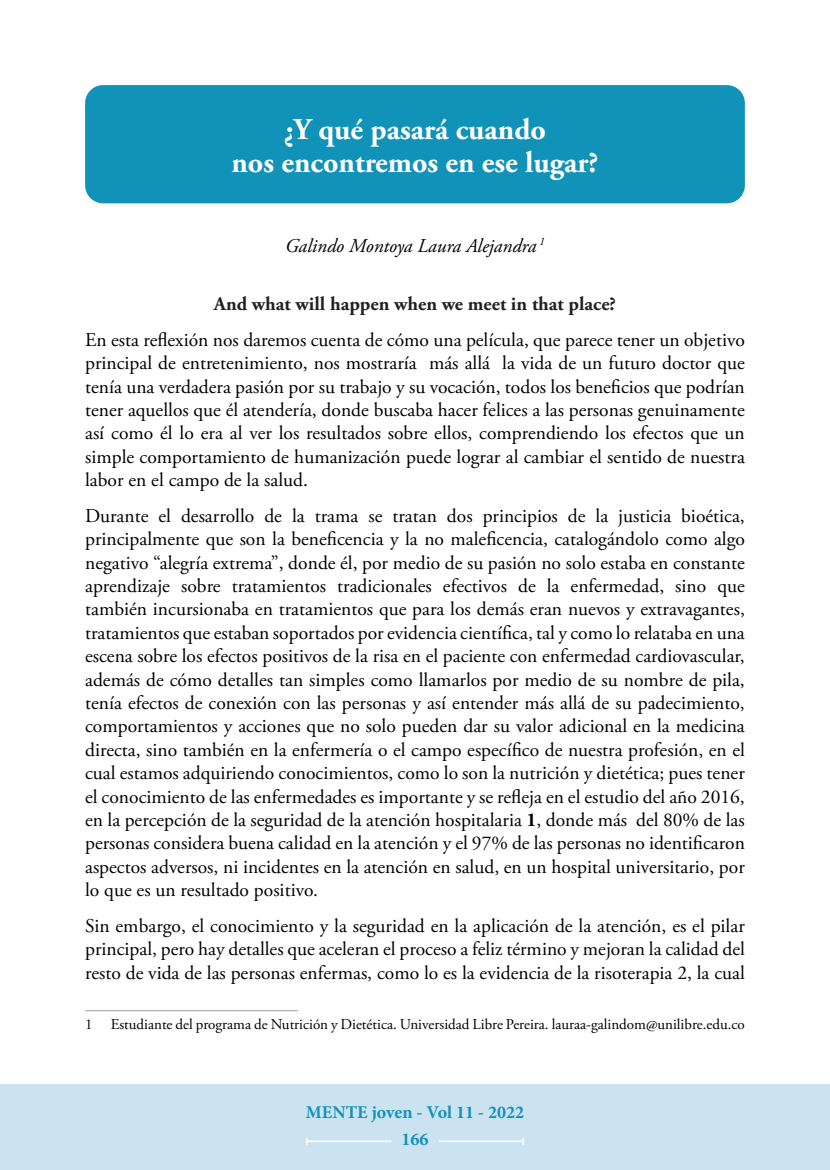
<style>
.page{position:relative;width:830px;height:1170px;background:#fff}
.page>*{position:absolute;margin:0;border:0;box-sizing:border-box;transform-origin:0 0}
.t1{font:700 30px/33px "Adobe Garamond Pro";color:#fff;text-align:center}
.t2{font:19.5px/23.4px "Adobe Garamond Pro";color:#000;text-align:justify}
.t3{font:700 19.5px "Adobe Garamond Pro";color:#202124}
.t4{font:italic 19.5px "Adobe Garamond Pro";color:#000}
.t5{font:700 18px/26.5px "Minion Pro";color:#1192b8;text-align:center}
.t6{font:15px "Adobe Garamond Pro";color:#000}
.s1{font-weight:700}
</style>
<div class="page">
<div style="left:0;top:1084px;width:829px;height:85px;background:#cbe3f1"></div>
<hr style="left:306px;top:1140px;width:85px;height:1px;background:#fff">
<hr style="left:438px;top:1140px;width:85px;height:1px;background:#fff">
<div style="left:85px;top:85px;width:659px;height:118px;background:#1192b8;border-radius:18px"></div>
<hr style="left:85px;top:1010px;width:213px;height:1px;background:#9d9d9c">
<h1 class="t1" style="left:231px;top:113px;width:368px">¿Y qué pasará cuando<br>nos encontremos en ese lugar?</h1>
<p class="t4" style="left:285px;top:234px;width:261px">Galindo Montoya Laura Alejandra <sup>1</sup></p>
<p class="t3" style="left:214px;top:293px;width:403px">And what will happen when we meet in that place?</p>
<p class="t2" style="left:85px;top:328px;width:661px">En esta reflexión nos daremos cuenta de cómo una película, que parece tener un objetivo principal de entretenimiento, nos mostraría más allá la vida de un futuro doctor que tenía una verdadera pasión por su trabajo y su vocación, todos los beneficios que podrían tener aquellos que él atendería, donde buscaba hacer felices a las personas genuinamente así como él lo era al ver los resultados sobre ellos, comprendiendo los efectos que un simple comportamiento de humanización puede lograr al cambiar el sentido de nuestra labor en el campo de la salud.</p>
<p class="t2" style="left:85px;top:504px;width:661px">Durante el desarrollo de la trama se tratan dos principios de la justicia bioética, principalmente que son la beneficencia y la no maleficencia, catalogándolo como algo negativo “alegría extrema”, donde él, por medio de su pasión no solo estaba en constante aprendizaje sobre tratamientos tradicionales efectivos de la enfermedad, sino que también incursionaba en tratamientos que para los demás eran nuevos y extravagantes, tratamientos que estaban soportados por evidencia científica, tal y como lo relataba en una escena sobre los efectos positivos de la risa en el paciente con enfermedad cardiovascular, además de cómo detalles tan simples como llamarlos por medio de su nombre de pila, tenía efectos de conexión con las personas y así entender más allá de su padecimiento, comportamientos y acciones que no solo pueden dar su valor adicional en la medicina directa, sino también en la enfermería o el campo específico de nuestra profesión, en el cual estamos adquiriendo conocimientos, como lo son la nutrición y dietética; pues tener el conocimiento de las enfermedades es importante y se refleja en el estudio del año 2016, en la percepción de la seguridad de la atención hospitalaria <span class="s1">1</span>, donde más del 80% de las personas considera buena calidad en la atención y el 97% de las personas no identificaron aspectos adversos, ni incidentes en la atención en salud, en un hospital universitario, por lo que es un resultado positivo.</p>
<p class="t2" style="left:85px;top:914px;width:661px">Sin embargo, el conocimiento y la seguridad en la aplicación de la atención, es el pilar principal, pero hay detalles que aceleran el proceso a feliz término y mejoran la calidad del resto de vida de las personas enfermas, como lo es la evidencia de la risoterapia 2, la cual</p>
<p class="t6" style="left:85px;top:1014px;width:661px">1 Estudiante del programa de Nutrición y Dietética. Universidad Libre Pereira. lauraa-galindom@unilibre.edu.co</p>
<p class="t5" style="left:306px;top:1098px;width:219px">MENTE joven - Vol 11 - 2022<br>166</p>
</div>
